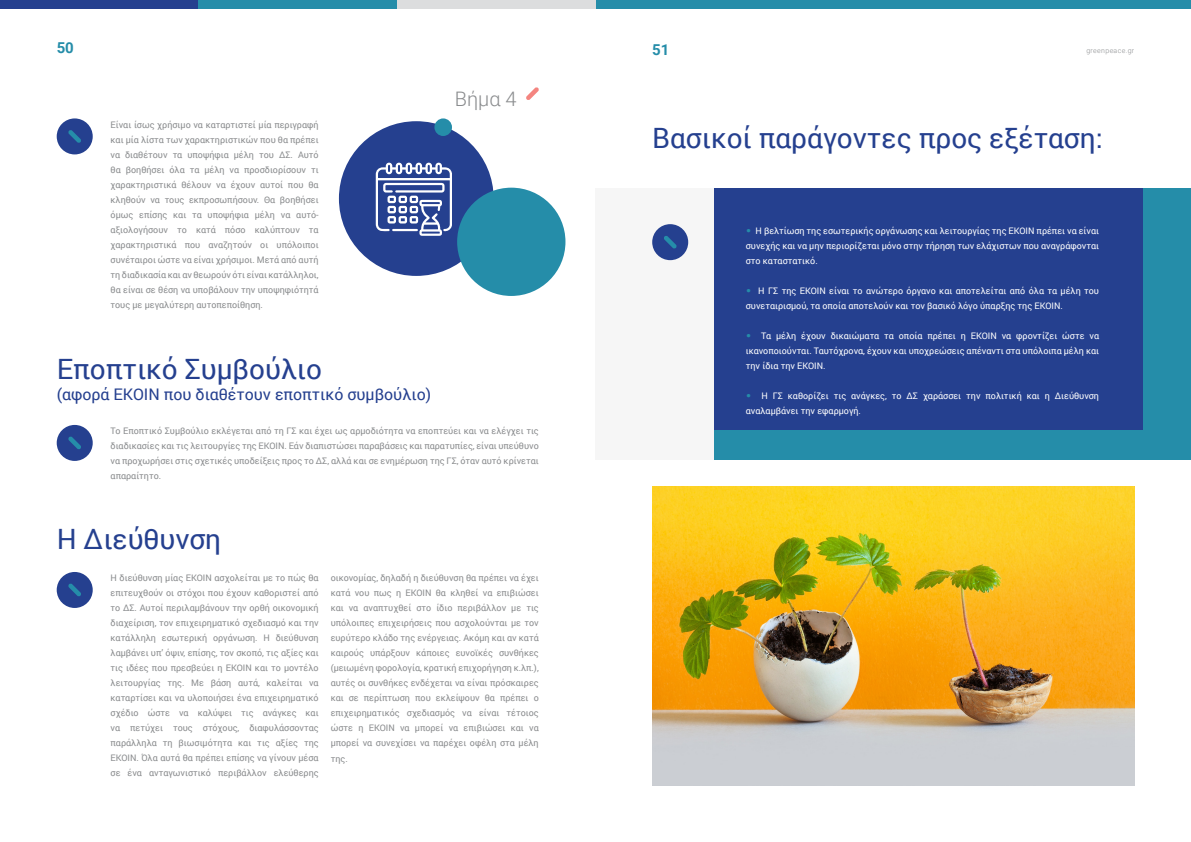
<style>
.page{position:relative;width:1191px;height:842px;background:#fff}
.page>*{position:absolute;margin:0;border:0;box-sizing:border-box;transform-origin:0 0}
.t1{font:28px "Roboto";color:#25408f}
.t2{font:300 20px "Roboto";color:#8a8c8e}
.t3{font:16px "Roboto";color:#25408f}
.t4{font:700 15px "Roboto";color:#258da9}
.t5{font:9px/15px "Roboto";color:#8a8c8e;text-align:justify}
.t6{font:9px/15px "Roboto";color:#fff;text-align:justify}
.t7{font:300 7px "Roboto";letter-spacing:.05em;color:#8a8c8e}
.s1{font-family:"PF Futura Neu";color:#258da9}
</style>
<div class="page">
<div style="left:0;top:0;width:198px;height:9px;background:#25408f"></div>
<div style="left:595px;top:0;width:596px;height:9px;background:#258da9"></div>
<div style="left:198px;top:0;width:199px;height:9px;background:#258da9"></div>
<div style="left:397px;top:0;width:198px;height:9px;background:#dcddde"></div>
<div style="left:57px;top:118px;width:36px;height:36px;background:#25408f;border-radius:50%"></div>
<svg style="left:68px;top:130px;width:13px;height:13px"></svg>
<div style="left:57px;top:425px;width:36px;height:36px;background:#25408f;border-radius:50%"></div>
<div style="left:57px;top:572px;width:36px;height:36px;background:#25408f;border-radius:50%"></div>
<svg style="left:68px;top:436px;width:13px;height:13px"></svg>
<svg style="left:68px;top:583px;width:13px;height:13px"></svg>
<div style="left:714px;top:188px;width:477px;height:271px;background:#258da9"></div>
<div style="left:595px;top:188px;width:119px;height:271px;background:#f6f6f6"></div>
<div style="left:714px;top:188px;width:428px;height:241px;background:#25408f"></div>
<div style="left:652px;top:224px;width:36px;height:36px;background:#25408f;border-radius:50%"></div>
<svg style="left:664px;top:236px;width:13px;height:13px"></svg>
<div style="left:339px;top:121px;width:154px;height:155px;background:#25408f;border-radius:50%"></div>
<div style="left:457px;top:188px;width:108px;height:108px;background:#258da9;border-radius:50%"></div>
<div style="left:434px;top:118px;width:18px;height:18px;background:#258da9;border-radius:50%"></div>
<svg style="left:376px;top:163px;width:76px;height:73px"></svg>
<img style="left:652px;top:486px;width:482px;height:299px">
<svg style="left:526px;top:87px;width:13px;height:13px"></svg>
<h3 class="t4" style="left:57px;top:37px;width:19px">50</h3>
<h3 class="t4" style="left:652px;top:40px;width:19px">51</h3>
<p class="t7" style="left:1086px;top:45px;width:49px">greenpeace.gr</p>
<p class="t5" style="left:111px;top:117px;width:210px">Είναι ίσως χρήσιμο να καταρτιστεί μία περιγραφή και μία λίστα των χαρακτηριστικών που θα πρέπει να διαθέτουν τα υποψήφια μέλη του ΔΣ. Αυτό θα βοηθήσει όλα τα μέλη να προσδιορίσουν τι χαρακτηριστικά θέλουν να έχουν αυτοί που θα κληθούν να τους εκπροσωπήσουν. Θα βοηθήσει όμως επίσης και τα υποψήφια μέλη να αυτό&shy;αξιολογήσουν το κατά πόσο καλύπτουν τα χαρακτηριστικά που αναζητούν οι υπόλοιποι συνέταιροι ώστε να είναι χρήσιμοι. Μετά από αυτή τη διαδικασία και αν θεωρούν ότι είναι κατάλληλοι, θα είναι σε θέση να υποβάλουν την υποψηφιότητά τους με μεγαλύτερη αυτοπεποίθηση.</p>
<h1 class="t1" style="left:57px;top:350px;width:267px">Εποπτικό Συμβούλιο</h1>
<h3 class="t3" style="left:57px;top:383px;width:376px">(αφορά ΕΚΟΙΝ που διαθέτουν εποπτικό συμβούλιο)</h3>
<h2 class="t2" style="left:455px;top:85px;width:63px">Bήμα 4</h2>
<p class="t5" style="left:111px;top:423px;width:430px">Το Εποπτικό Συμβούλιο εκλέγεται από τη ΓΣ και έχει ως αρμοδιότητα να εποπτεύει και να ελέγχει τις διαδικασίες και τις λειτουργίες της ΕΚΟΙΝ. Εάν διαπιστώσει παραβάσεις και παρατυπίες, είναι υπεύθυνο να προχωρήσει στις σχετικές υποδείξεις προς το ΔΣ, αλλά και σε ενημέρωση της ΓΣ, όταν αυτό κρίνεται απαραίτητο.</p>
<h1 class="t1" style="left:57px;top:519px;width:166px">Η Διεύθυνση</h1>
<p class="t5" style="left:111px;top:570px;width:210px">Η διεύθυνση μίας EKOIN ασχολείται με το πώς θα επιτευχθούν οι στόχοι που έχουν καθοριστεί από το ΔΣ. Αυτοί περιλαμβάνουν την ορθή οικονομική διαχείριση, τον επιχειρηματικό σχεδιασμό και την κατάλληλη εσωτερική οργάνωση. Η διεύθυνση λαμβάνει υπ’ όψιν, επίσης, τον σκοπό, τις αξίες και τις ιδέες που πρεσβεύει η ΕΚΟΙΝ και το μοντέλο λειτουργίας της. Με βάση αυτά, καλείται να καταρτίσει και να υλοποιήσει ένα επιχειρηματικό σχέδιο ώστε να καλύψει τις ανάγκες και να πετύχει τους στόχους, διαφυλάσσοντας παράλληλα τη βιωσιμότητα και τις αξίες της EKOIN. Όλα αυτά θα πρέπει επίσης να γίνουν μέσα σε ένα ανταγωνιστικό περιβάλλον ελεύθερης</p>
<p class="t5" style="left:331px;top:570px;width:210px">οικονομίας, δηλαδή η διεύθυνση θα πρέπει να έχει κατά νου πως η ΕΚΟΙΝ θα κληθεί να επιβιώσει και να αναπτυχθεί στο ίδιο περιβάλλον με τις υπόλοιπες επιχειρήσεις που ασχολούνται με τον ευρύτερο κλάδο της ενέργειας. Ακόμη και αν κατά καιρούς υπάρξουν κάποιες ευνοϊκές συνθήκες (μειωμένη φορολογία, κρατική επιχορήγηση κ.λπ.), αυτές οι συνθήκες ενδέχεται να είναι πρόσκαιρες και σε περίπτωση που εκλείψουν θα πρέπει ο επιχειρηματικός σχεδιασμός να είναι τέτοιος ώστε η ΕΚΟΙΝ να μπορεί να επιβιώσει και να μπορεί να συνεχίσει να παρέχει οφέλη στα μέλη της.</p>
<h1 class="t1" style="left:652px;top:118px;width:452px">Βασικοί παράγοντες προς εξέταση:</h1>
<p class="t6" style="left:746px;top:223px;width:355px"><span class="s1">•</span> Η βελτίωση της εσωτερικής οργάνωσης και λειτουργίας της ΕΚΟΙΝ πρέπει να είναι συνεχής και να μην περιορίζεται μόνο στην τήρηση των ελάχιστων που αναγράφονται στο καταστατικό.</p>
<p class="t6" style="left:746px;top:283px;width:355px"><span class="s1">•</span> Η ΓΣ της ΕΚΟΙΝ είναι το ανώτερο όργανο και αποτελείται από όλα τα μέλη του συνεταιρισμού, τα οποία αποτελούν και τον βασικό λόγο ύπαρξης της ΕΚΟΙΝ.</p>
<p class="t6" style="left:746px;top:328px;width:355px"><span class="s1">•</span> Τα μέλη έχουν δικαιώματα τα οποία πρέπει η ΕΚΟΙΝ να φροντίζει ώστε να ικανοποιούνται. Ταυτόχρονα, έχουν και υποχρεώσεις απέναντι στα υπόλοιπα μέλη και την ίδια την ΕΚΟΙΝ.</p>
<p class="t6" style="left:746px;top:388px;width:355px"><span class="s1">•</span> Η ΓΣ καθορίζει τις ανάγκες, το ΔΣ χαράσσει την πολιτική και η Διεύθυνση αναλαμβάνει την εφαρμογή.</p>
</div>
